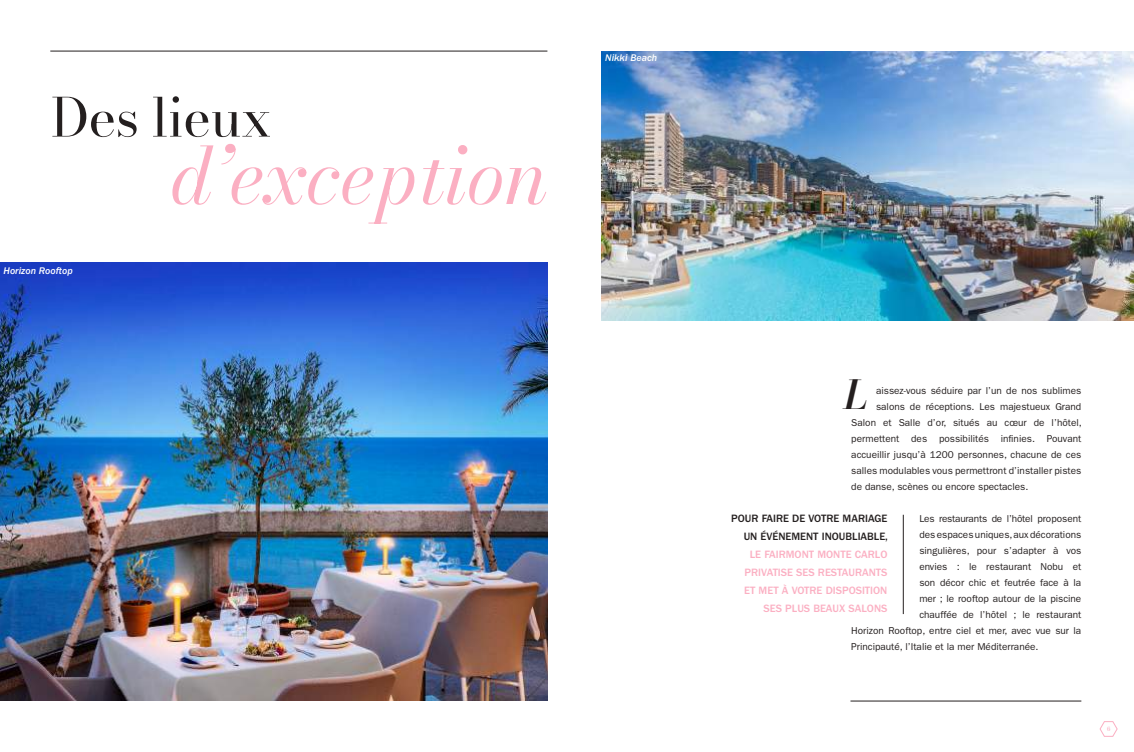
<style>
.page{position:relative;width:1134px;height:752px;background:#fff}
.page>*{position:absolute;margin:0;border:0;box-sizing:border-box;transform-origin:0 0}
.t1{font:italic 78.1px "Bodoni Moda 18 pt";color:#fbafc2}
.t2{font:53px "Bodoni Moda 18 pt";letter-spacing:-.01em;color:#241f1f}
.t3{font:italic 600 39.2px "Bodoni Moda 18 pt";color:#241f1f}
.t4{font:500 11px/18px "ITC Franklin Gothic Std";color:#fbafc2;text-align:right}
.t5{font:500 11px/18px "ITC Franklin Gothic Std";color:#241f1f;text-align:right}
.t6{font:10px "ITC Franklin Gothic Std";color:#241f1f}
.t7{font:10px "ITC Franklin Gothic Std";letter-spacing:-.02em;color:#241f1f}
.t8{font:10px "ITC Franklin Gothic Std Med It";color:#fff}
.t9{font:7px "Modern";color:#fbafc2}
</style>
<div class="page">
<svg style="left:1100px;top:721px;width:17px;height:15px"></svg>
<img style="left:601px;top:51px;width:533px;height:269px">
<img style="left:0;top:262px;width:547px;height:438px">
<hr style="left:903px;top:514px;width:1px;height:99px;background:#241f1f">
<hr style="left:850px;top:700px;width:231px;height:1px;background:#241f1f">
<hr style="left:50px;top:51px;width:497px;height:1px;background:#241f1f">
<h2 class="t2" style="left:51px;top:81px;width:222px">Des lieux</h2>
<p class="t8" style="left:4px;top:264px;width:71px">Horizon Rooftop</p>
<h1 class="t1" style="left:170px;top:122px;width:381px">d’exception</h1>
<p class="t8" style="left:605px;top:53px;width:54px">Nikki Beach</p>
<h3 class="t3" style="left:844px;top:368px;width:25px">L</h3>
<p class="t6" style="left:876px;top:385px;width:207px">aissez-vous séduire par l’un de nos sublimes</p>
<p class="t6" style="left:876px;top:401px;width:207px">salons de réceptions. Les majestueux Grand</p>
<p class="t6" style="left:851px;top:417px;width:232px">Salon et Salle d’or, situés au cœur de l’hôtel,</p>
<p class="t6" style="left:851px;top:433px;width:232px">permettent des possibilités infinies. Pouvant</p>
<p class="t6" style="left:851px;top:449px;width:231px">accueillir jusqu’à 1200 personnes, chacune de ces</p>
<p class="t6" style="left:851px;top:465px;width:231px">salles modulables vous permettront d’installer pistes</p>
<p class="t6" style="left:851px;top:481px;width:179px">de danse, scènes ou encore spectacles.</p>
<p class="t7" style="left:919px;top:513px;width:163px">Les restaurants de l’hôtel proposent</p>
<p class="t6" style="left:919px;top:529px;width:164px">des espaces uniques, aux décorations</p>
<p class="t6" style="left:919px;top:545px;width:164px">singulières, pour s’adapter à vos</p>
<p class="t6" style="left:919px;top:561px;width:163px">envies : le restaurant Nobu et</p>
<p class="t6" style="left:919px;top:577px;width:164px">son décor chic et feutrée face à la</p>
<p class="t6" style="left:919px;top:593px;width:164px">mer ; le rooftop autour de la piscine</p>
<p class="t6" style="left:919px;top:609px;width:163px">chauffée de l’hôtel ; le restaurant</p>
<p class="t6" style="left:851px;top:625px;width:232px">Horizon Rooftop, entre ciel et mer, avec vue sur la</p>
<p class="t6" style="left:851px;top:641px;width:189px">Principauté, l’Italie et la mer Méditerranée.</p>
<p class="t5" style="left:731px;top:509px;width:158px">POUR FAIRE DE VOTRE MARIAGE<br>UN ÉVÉNEMENT INOUBLIABLE,</p>
<p class="t4" style="left:744px;top:545px;width:145px">LE FAIRMONT MONTE CARLO<br>PRIVATISE SES RESTAURANTS<br>ET MET À VOTRE DISPOSITION<br>SES PLUS BEAUX SALONS</p>
<p class="t9" style="left:1107px;top:724px;width:5px">6</p>
</div>
